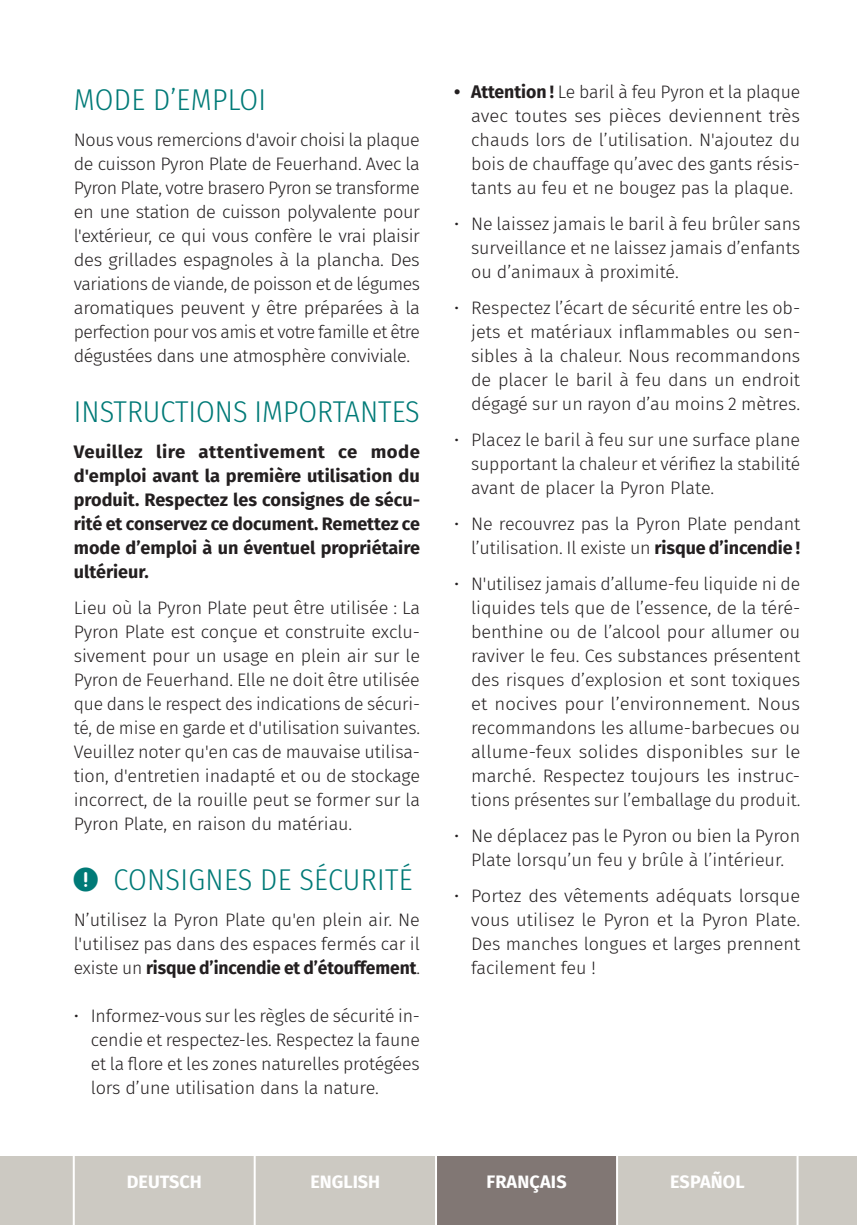
<style>
.page{position:relative;width:857px;height:1225px;background:#fff}
.page>*{position:absolute;margin:0;border:0;box-sizing:border-box;transform-origin:0 0}
.t1{font:300 30px "Fira Sans Condensed";color:#007a77}
.t2{font:300 18px/24px "Fira Sans";letter-spacing:-.005em;color:#231f20;text-align:justify}
.t3{font:700 18px/24px "Fira Sans";color:#231f20;text-align:justify}
.t4{font:700 18px "Fira Sans";color:#fff}
.s1{font-weight:700}
</style>
<div class="page">
<div style="left:436px;top:1157px;width:180px;height:68px;background:#817774"></div>
<div style="left:74px;top:1157px;width:181px;height:68px;background:#ccc9c2"></div>
<div style="left:255px;top:1157px;width:180px;height:68px;background:#ccc9c2"></div>
<hr style="left:253px;top:1152px;width:2px;height:73px;background:#fff">
<hr style="left:435px;top:1152px;width:2px;height:73px;background:#fff">
<div style="left:0;top:1157px;width:74px;height:68px;background:#ccc9c2"></div>
<hr style="left:73px;top:1152px;width:2px;height:73px;background:#fff">
<div style="left:616px;top:1157px;width:181px;height:68px;background:#ccc9c2"></div>
<div style="left:797px;top:1157px;width:59px;height:68px;background:#ccc9c2"></div>
<hr style="left:796px;top:1152px;width:2px;height:73px;background:#fff">
<hr style="left:615px;top:1152px;width:2px;height:73px;background:#fff">
<h1 class="t1" style="left:74px;top:78px;width:194px">MODE D’EMPLOI</h1>
<p class="t2" style="left:74px;top:127px;width:348px">Nous vous remercions d'avoir choisi la plaque de cuisson Pyron Plate de Feuerhand. Avec la Pyron Plate, votre brasero Pyron se transforme en une station de cuisson polyvalente pour l'extérieur, ce qui vous confère le vrai plaisir des grillades espagnoles à la plancha. Des variations de viande, de poisson et de légumes aromatiques peuvent y être préparées à la perfection pour vos amis et votre famille et être dégustées dans une atmosphère conviviale.</p>
<h1 class="t1" style="left:74px;top:390px;width:347px">INSTRUCTIONS IMPORTANTES</h1>
<p class="t3" style="left:74px;top:438px;width:347px">Veuillez lire attentivement ce mode d'emploi avant la première utilisation du produit. Respectez les consignes de sécu&shy;rité et conservez ce document. Remettez ce mode d’emploi à un éventuel propriétaire ultérieur.</p>
<p class="t2" style="left:74px;top:595px;width:347px">Lieu où la Pyron Plate peut être utilisée : La Pyron Plate est conçue et construite exclu&shy;sivement pour un usage en plein air sur le Pyron de Feuerhand. Elle ne doit être utilisée que dans le respect des indications de sécuri&shy;té, de mise en garde et d'utilisation suivantes.<br>Veuillez noter qu'en cas de mauvaise utilisa&shy;tion, d'entretien inadapté et ou de stockage incorrect, de la rouille peut se former sur la Pyron Plate, en raison du matériau.</p>
<h1 class="t1" style="left:113px;top:858px;width:300px">CONSIGNES DE SÉCURITÉ</h1>
<p class="t2" style="left:74px;top:907px;width:347px">N’utilisez la Pyron Plate qu'en plein air. Ne l'utilisez pas dans des espaces fermés car il existe un <span class="s1">risque d’incendie et d’étouffement</span>.</p>
<p class="t2" style="left:91px;top:1003px;width:330px;text-indent:-17px">• Informez-vous sur les règles de sécurité in&shy;cendie et respectez-les. Respectez la faune et la flore et les zones naturelles protégées lors d’une utilisation dans la nature.</p>
<p class="t2" style="left:471px;top:79px;width:330px;text-indent:-17px"><span class="s1">• Attention !</span> Le baril à feu Pyron et la plaque avec toutes ses pièces deviennent très chauds lors de l’utilisation. N'ajoutez du bois de chauffage qu’avec des gants résis&shy;tants au feu et ne bougez pas la plaque.</p>
<p class="t2" style="left:471px;top:211px;width:331px;text-indent:-17px">• Ne laissez jamais le baril à feu brûler sans surveillance et ne laissez jamais d’enfants ou d’animaux à proximité.</p>
<p class="t2" style="left:471px;top:295px;width:330px;text-indent:-17px">• Respectez l’écart de sécurité entre les ob&shy;jets et matériaux inflammables ou sen&shy;sibles à la chaleur. Nous recommandons de placer le baril à feu dans un endroit dégagé sur un rayon d’au moins 2 mètres.</p>
<p class="t2" style="left:471px;top:427px;width:330px;text-indent:-17px">• Placez le baril à feu sur une surface plane supportant la chaleur et vérifiez la stabilité avant de placer la Pyron Plate.</p>
<p class="t2" style="left:454px;top:511px;width:347px;text-align:right">• Ne recouvrez pas la Pyron Plate pendant l’utilisation. Il existe un <span class="s1">risque d’incendie !</span></p>
<p class="t2" style="left:471px;top:571px;width:330px;text-indent:-17px">• N'utilisez jamais d’allume-feu liquide ni de liquides tels que de l’essence, de la téré&shy;benthine ou de l’alcool pour allumer ou raviver le feu. Ces substances présentent des risques d’explosion et sont toxiques et nocives pour l’environnement. Nous recommandons les allume-barbecues ou allume-feux solides disponibles sur le marché. Respectez toujours les instruc&shy;tions présentes sur l’emballage du produit.</p>
<p class="t2" style="left:454px;top:823px;width:347px;text-align:center">• Ne déplacez pas le Pyron ou bien la Pyron<br>Plate lorsqu’un feu y brûle à l’intérieur.</p>
<p class="t2" style="left:471px;top:883px;width:330px;text-indent:-17px">• Portez des vêtements adéquats lorsque vous utilisez le Pyron et la Pyron Plate.<br>Des manches longues et larges prennent facilement feu !</p>
<p class="t4" style="left:127px;top:1166px;width:76px">DEUTSCH</p>
<p class="t4" style="left:310px;top:1166px;width:71px">ENGLISH</p>
<p class="t4" style="left:486px;top:1166px;width:82px">FRANÇAIS</p>
<p class="t4" style="left:669px;top:1166px;width:76px">ESPAÑOL</p>
</div>
